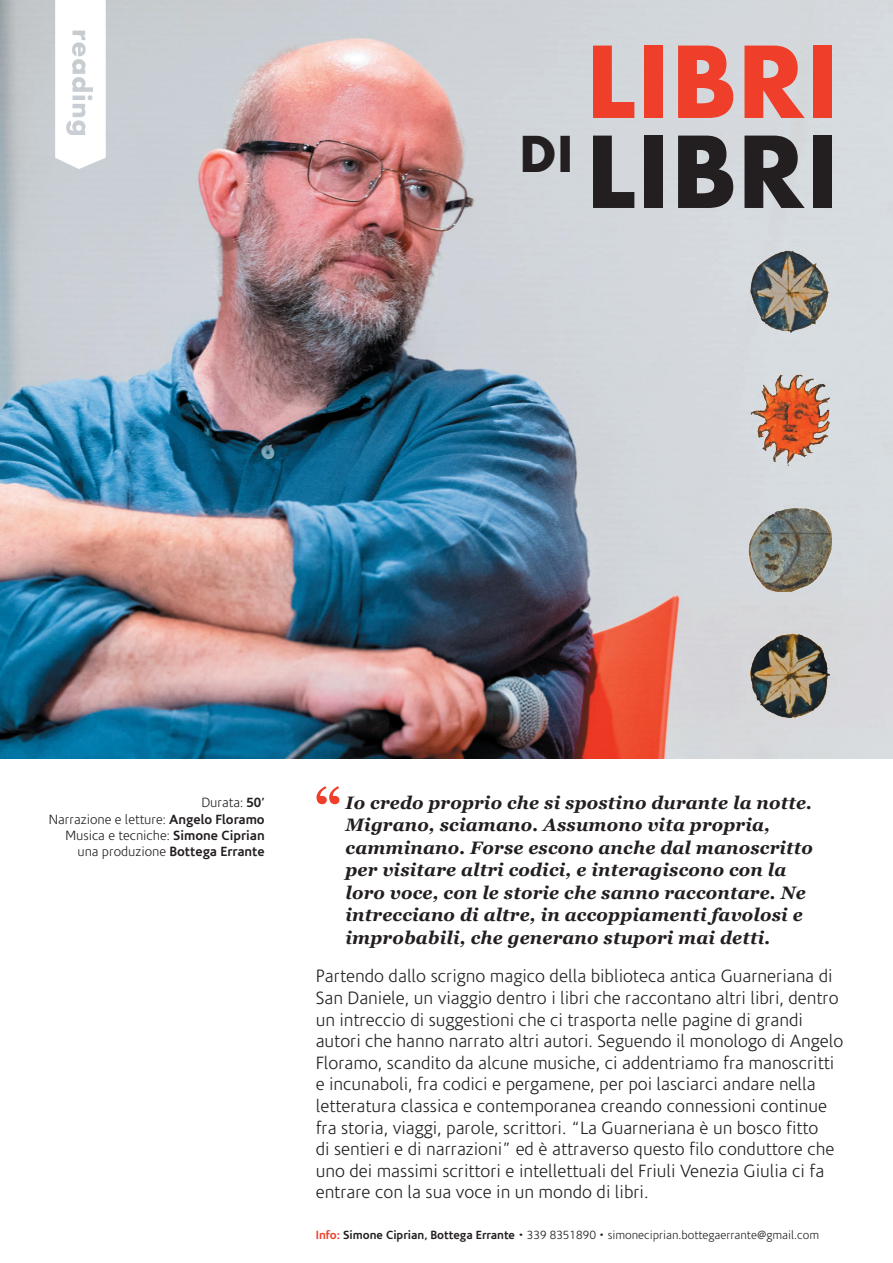
<style>
.page{position:relative;width:893px;height:1263px;background:#fff}
.page>*{position:absolute;margin:0;border:0;box-sizing:border-box;transform-origin:0 0}
.t1{font:700 96px/90px "Futura";color:#ef3e29;text-align:right}
.t2{font:700 52.5px "Georgia";color:#ef3e29}
.t3{font:300 18px/21.6px "Corisande";color:#231f20}
.t4{font:italic 700 18px/22.5px "Georgia";letter-spacing:.01em;color:#231f20}
.t5{font:300 13.5px/16.2px "Corisande";color:#231f20;text-align:right}
.t6{font:300 12px "Corisande";color:#231f20}
.s1{color:#231f20}
.s2{font-weight:700}
.s3{font-weight:700;color:#ef3e29}
</style>
<div class="page">
<img style="left:55px;top:758px;width:197px;height:1px">
<img style="left:0;top:0;width:893px;height:758px">
<svg style="left:55px;top:0;width:51px;height:169px"></svg>
<img style="left:748px;top:508px;width:84px;height:83px">
<img style="left:751px;top:374px;width:78px;height:92px">
<img style="left:751px;top:251px;width:78px;height:81px">
<img style="left:751px;top:633px;width:78px;height:84px">
<h1 class="t1" style="left:519px;top:37px;width:321px">LIBRI<br><sup>DI</sup> <span class="s1">LIBRI</span></h1>
<p class="t5" style="left:49px;top:795px;width:217px">Durata: <span class="s2">50’<br></span>Narrazione e letture: <span class="s2">Angelo Floramo<br></span>Musica e tecniche: <span class="s2">Simone Ciprian </span>una produzione <span class="s2">Bottega Errante</span></p>
<h2 class="t2" style="left:315px;top:768px;width:29px">“</h2>
<p class="t4" style="left:345px;top:790px;width:469px">Io credo proprio che si spostino durante la notte.<br>Migrano, sciamano. Assumono vita propria, camminano. Forse escono anche dal manoscritto per visitare altri codici, e interagiscono con la loro voce, con le storie che sanno raccontare. Ne intrecciano di altre, in accoppiamenti favolosi e improbabili, che generano stupori mai detti.</p>
<p class="t3" style="left:316px;top:966px;width:529px">Partendo dallo scrigno magico della biblioteca antica Guarneriana di San Daniele, un viaggio dentro i libri che raccontano altri libri, dentro un intreccio di suggestioni che ci trasporta nelle pagine di grandi autori che hanno narrato altri autori. Seguendo il monologo di Angelo Floramo, scandito da alcune musiche, ci addentriamo fra manoscritti e incunaboli, fra codici e pergamene, per poi lasciarci andare nella letteratura classica e contemporanea creando connessioni continue fra storia, viaggi, parole, scrittori. “La Guarneriana è un bosco fitto<br>di sentieri e di narrazioni” ed è attraverso questo filo conduttore che uno dei massimi scrittori e intellettuali del Friuli Venezia Giulia ci fa entrare con la sua voce in un mondo di libri.</p>
<p class="t6" style="left:316px;top:1228px;width:505px"><span class="s3">Info:</span> <span class="s2">Simone Ciprian, Bottega Errante</span> • 339 8351890 • simoneciprian.bottegaerrante@gmail.com</p>
</div>
